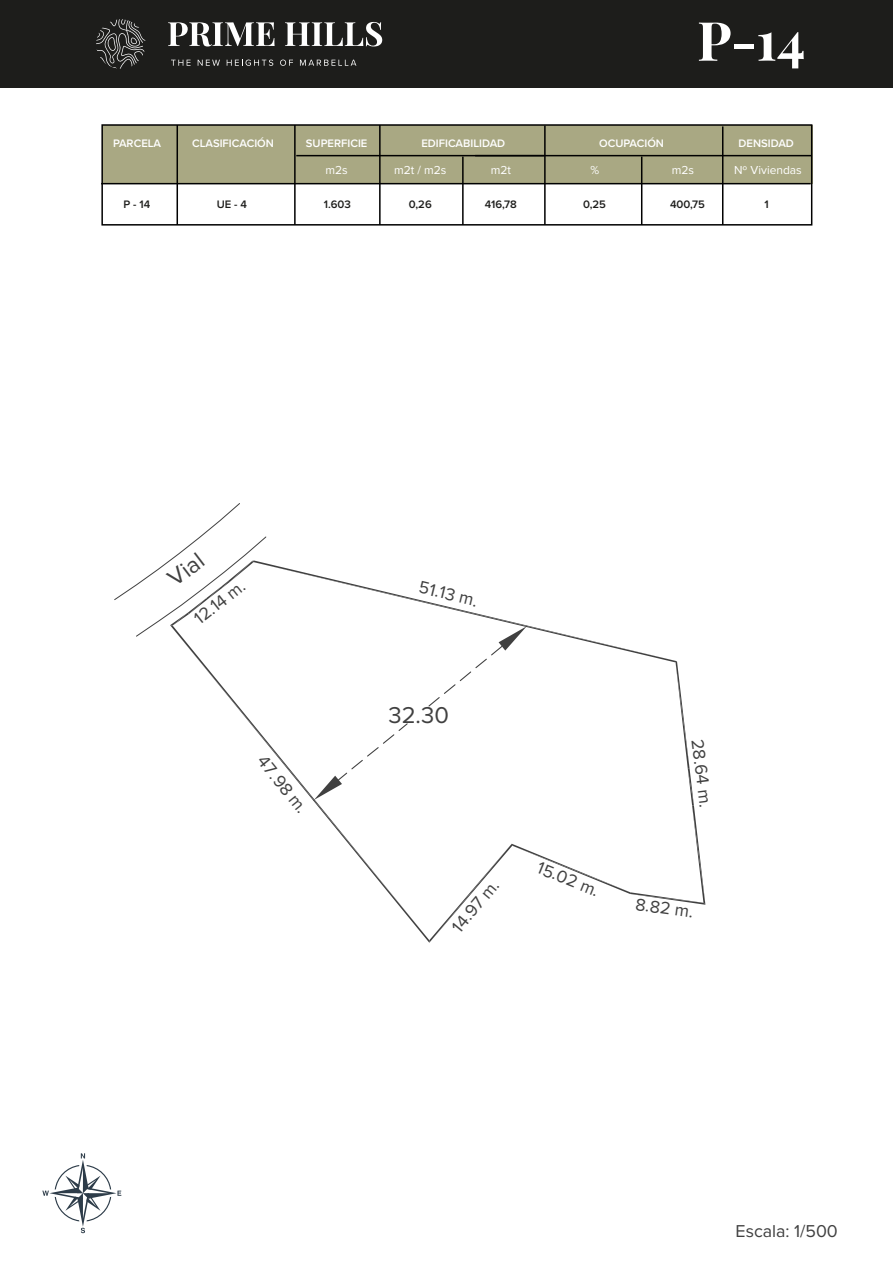
<style>
.page{position:relative;width:893px;height:1263px;background:#fff}
.page>*{position:absolute;margin:0;border:0;box-sizing:border-box;transform-origin:0 0}
.t1{font:700 54px "Playfair Display";color:#fff}
.t2{font:23.7px "Proxima Nova";color:#404040}
.t3{font:17.85px "Proxima Nova";color:#404040}
.t4{font:12px "Proxima Nova";color:#fff}
.t5{font:600 11.25px "Proxima Nova";color:#fff}
.t6{font:600 11.25px "Proxima Nova";color:#1d1d1b}
</style>
<div class="page">
<div style="left:102px;top:125px;width:710px;height:59px;background:#a9a883"></div>
<div style="left:101px;top:124px;width:711px;height:102px;border:2px solid #000"></div>
<hr style="left:101px;top:183px;width:710px;height:1px;background:#000">
<hr style="left:177px;top:125px;width:1px;height:100px;background:#000">
<hr style="left:294px;top:125px;width:2px;height:100px;background:#000">
<hr style="left:379px;top:125px;width:2px;height:100px;background:#000">
<hr style="left:462px;top:157px;width:2px;height:68px;background:#000">
<hr style="left:544px;top:126px;width:2px;height:99px;background:#000">
<hr style="left:722px;top:126px;width:1px;height:99px;background:#000">
<div style="left:0;top:0;width:893px;height:87px;background:#1d1d1b"></div>
<svg style="left:168px;top:22px;width:107px;height:24px"></svg>
<svg style="left:285px;top:22px;width:97px;height:24px"></svg>
<svg style="left:171px;top:60px;width:20px;height:6px"></svg>
<svg style="left:198px;top:60px;width:22px;height:6px"></svg>
<svg style="left:227px;top:60px;width:46px;height:6px"></svg>
<svg style="left:280px;top:60px;width:13px;height:6px"></svg>
<svg style="left:300px;top:60px;width:56px;height:6px"></svg>
<svg style="left:96px;top:19px;width:50px;height:50px"></svg>
<svg style="left:42px;top:1153px;width:79px;height:80px"></svg>
<svg style="left:114px;top:503px;width:591px;height:440px"></svg>
<hr style="left:296px;top:155px;width:248px;height:1px;background:#000">
<hr style="left:641px;top:157px;width:1px;height:68px;background:#000">
<hr style="left:475px;top:155px;width:337px;height:1px;background:#000">
<h1 class="t1" style="left:697px;top:-2px;width:110px">P-14</h1>
<p class="t5" style="left:192px;top:135px;width:83px">CLASIFICACIÓN</p>
<p class="t5" style="left:306px;top:135px;width:63px">SUPERFICIE</p>
<p class="t5" style="left:421px;top:135px;width:85px">EDIFICABILIDAD</p>
<p class="t5" style="left:599px;top:135px;width:66px">OCUPACIÓN</p>
<p class="t5" style="left:739px;top:135px;width:57px">DENSIDAD</p>
<p class="t4" style="left:326px;top:161px;width:24px">m2s</p>
<p class="t4" style="left:394px;top:161px;width:54px">m2t / m2s</p>
<p class="t4" style="left:491px;top:161px;width:22px">m2t</p>
<p class="t4" style="left:590px;top:161px;width:10px">%</p>
<p class="t6" style="left:670px;top:196px;width:36px">400,75</p>
<p class="t6" style="left:764px;top:196px;width:6px">1</p>
<p class="t5" style="left:113px;top:135px;width:50px">PARCELA</p>
<p class="t4" style="left:672px;top:161px;width:24px">m2s</p>
<p class="t4" style="left:734px;top:161px;width:69px">Nº Viviendas</p>
<p class="t6" style="left:123px;top:196px;width:28px">P - 14</p>
<p class="t6" style="left:217px;top:196px;width:32px">UE - 4</p>
<p class="t6" style="left:324px;top:196px;width:29px">1.603</p>
<p class="t6" style="left:409px;top:196px;width:24px">0,26</p>
<p class="t6" style="left:485px;top:196px;width:34px">416,78</p>
<p class="t6" style="left:583px;top:196px;width:24px">0,25</p>
<h2 class="t2" style="left:160px;top:567px;width:40px;rotate:-37deg">Vial</h2>
<h3 class="t3" style="left:188px;top:610px;width:61px;rotate:-38deg">12.14 m.</h3>
<h3 class="t3" style="left:271px;top:749px;width:70px;rotate:51deg">47.98 m.</h3>
<h3 class="t3" style="left:423px;top:573px;width:61px;rotate:14deg">51.13 m.</h3>
<h2 class="t2" style="left:388px;top:698px;width:62px">32.30</h2>
<h3 class="t3" style="left:445px;top:921px;width:64px;rotate:-50deg">14.97 m.</h3>
<h3 class="t3" style="left:543px;top:854px;width:67px;rotate:22deg">15.02 m.</h3>
<h3 class="t3" style="left:711px;top:737px;width:70px;rotate:83deg">28.64 m.</h3>
<h3 class="t3" style="left:637px;top:890px;width:60px;rotate:8deg">8.82 m.</h3>
<h3 class="t3" style="left:736px;top:1217px;width:104px">Escala: 1/500</h3>
</div>
